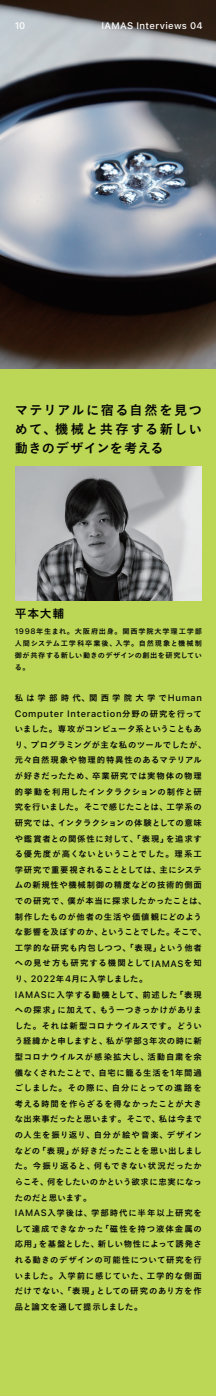
<style>
.page{position:relative;width:216px;height:1396px;background:#fff}
.page>*{position:absolute;margin:0;border:0;box-sizing:border-box;transform-origin:0 0}
.t1{font:13.2px/19px "Koburina Go W6";letter-spacing:.08em;color:#030303;text-align:justify}
.t2{font:11.8px "Koburina Go W6";color:#030303}
.t3{font:500 9.48px "SF Pro Text";letter-spacing:.04em;color:#fff}
.t4{font:500 9.24px "SF Pro Text";letter-spacing:.07em;color:#030303}
.t5{font:8.4px/15.6px "Koburina Go W6";letter-spacing:.06em;color:#030303}
.t6{font:8.4px "Koburina Go W6";letter-spacing:.38em;color:#030303}
.t7{font:7.2px/12px "Koburina Go W6";letter-spacing:.07em;color:#030303;text-align:justify}
.s1{font-family:"SF Pro Text";font-weight:500;font-size:7.92px}
.s2{font-family:"SF Pro Text";font-weight:500;font-size:9.24px}
.s3{font-family:"Koburina Go W6";font-weight:400;font-size:8.4px}
</style>
<div class="page">
<div style="left:0;top:0;width:216px;height:1395px;background:#bcd755"></div>
<img style="left:16px;top:467px;width:185px;height:133px">
<img style="left:0;top:0;width:216px;height:369px">
<p class="t3" style="left:15px;top:20px;width:12px">10</p>
<p class="t3" style="left:101px;top:20px;width:103px">IAMAS Interviews 04</p>
<h1 class="t1" style="left:15px;top:400px;width:189px">マテリアルに宿る自然を見つめて、機械と共存する新しい動きのデザインを考える</h1>
<h2 class="t2" style="left:15px;top:606px;width:51px">平本大輔</h2>
<p class="t7" style="left:15px;top:625px;width:189px"><span class="s1">1998</span>年生まれ。大阪府出身。関西学院大学理工学部人間システム工学科卒業後、入学。自然現象と機械制御が共存する新しい動きのデザインの創出を研究している。</p>
<p class="t6" style="left:15px;top:692px;width:189px">私は学部時代、関西学院大学で<span class="s2">Human</span></p>
<p class="t4" style="left:15px;top:708px;width:189px">Computer Interaction<span class="s3">分野の研究を行って</span></p>
<p class="t5" style="left:15px;top:721px;width:193px">いました。専攻がコンピュータ系ということもあり、プログラミングが主な私のツールでしたが、元々自然現象や物理的特異性のあるマテリアルが好きだったため、卒業研究では実物体の物理的挙動を利用したインタラクションの制作と研究を行いました。そこで感じたことは、工学系の研究では、インタラクションの体験としての意味や鑑賞者との関係性に対して、「表現」を追求する優先度が高くないということでした。理系工学研究で重要視されることとしては、主にシステムの新規性や機械制御の精度などの技術的側面での研究で、僕が本当に探求したかったことは、制作したものが他者の生活や価値観にどのような影響を及ぼすのか、ということでした。そこで、工学的な研究も内包しつつ、「表現」という他者への見せ方も研究する機関として<span class="s2">IAMAS</span>を知り、<span class="s2">2022</span>年<span class="s2">4</span>月に入学しました。<br><span class="s2">IAMAS</span>に入学する動機として、前述した「表現への探求」に加えて、もう一つきっかけがありました。それは新型コロナウイルスです。どういう経緯かと申しますと、私が学部<span class="s2">3</span>年次の時に新型コロナウイルスが感染拡大し、活動自粛を余儀なくされたことで、自宅に籠る生活を<span class="s2">1</span>年間過ごしました。その際に、自分にとっての進路を考える時間を作らざるを得なかったことが大きな出来事だったと思います。そこで、私は今までの人生を振り返り、自分が絵や音楽、デザインなどの「表現」が好きだったことを思い出しました。今振り返ると、何もできない状況だったからこそ、何をしたいのかという欲求に忠実になったのだと思います。<br><span class="s2">IAMAS</span>入学後は、学部時代に半年以上研究をして達成できなかった「磁性を持つ液体金属の応用」を基盤とした、新しい物性によって誘発される動きのデザインの可能性について研究を行いました。入学前に感じていた、工学的な側面だけでない、「表現」としての研究のあり方を作品と論文を通して提示しました。</p>
</div>
